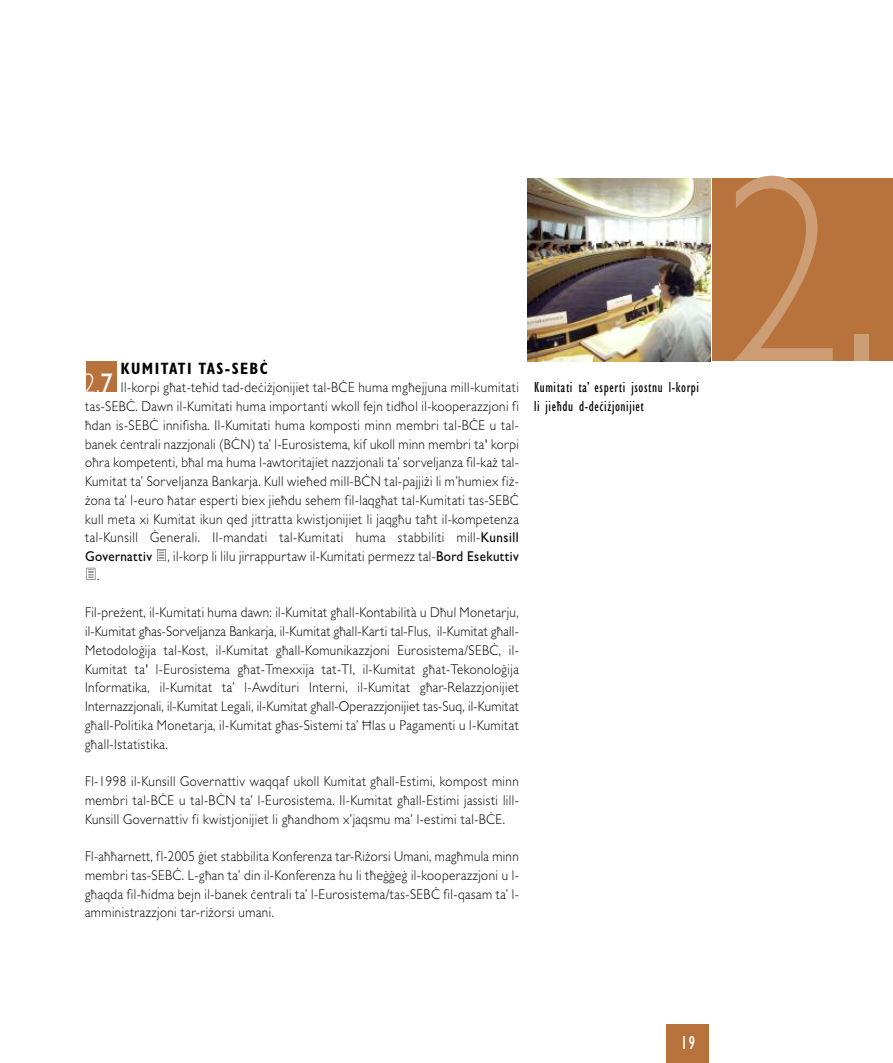
<style>
.page{position:relative;width:893px;height:1063px;background:#fff}
.page>*{position:absolute;margin:0;border:0;box-sizing:border-box;transform-origin:0 0}
.t1{font:300 267.75px "Gill Sans";color:#cd9d76;scale:.85 1}
.t2{font:300 28.5px "Gill Sans";color:#fff;scale:.85 1}
.t3{font:condensed 19.5px "Gill Sans MT Pro";color:#fff;scale:.95 1}
.t4{font:700 condensed 16.5px "Gill Sans MT Pro";letter-spacing:.09em;color:#000;scale:.95 1}
.t5{font:condensed 15px/18.8px "Gill Sans MT Pro";letter-spacing:.045em;color:#000;scale:.95 1}
.t6{font:300 14.25px/18.8px "Gill Sans MT Pro";letter-spacing:.035em;color:#000;text-align:justify;scale:.92 1}
.s1{font-weight:500}
.s2{font-weight:400}
</style>
<div class="page">
<svg style="left:87px;top:568px;width:8px;height:12px"></svg>
<svg style="left:157px;top:549px;width:9px;height:12px"></svg>
<div style="left:666px;top:1025px;width:43px;height:38px;background:#b8723c"></div>
<div style="left:86px;top:361px;width:31px;height:31px;background:#b8723c"></div>
<img style="left:527px;top:178px;width:183px;height:183px">
<div style="left:712px;top:178px;width:181px;height:183px;background:#b8723c"></div>
<p class="t4" style="left:121px;top:362px;width:156px">KUMITATI TAS-SEBĊ</p>
<p class="t6" style="left:121px;top:379px;width:434px">Il-korpi għat-teħid tad-deċiżjonijiet tal-BĊE huma mgħejjuna mill-kumitati</p>
<p class="t6" style="left:85px;top:398px;width:473px">tas-SEBĊ. Dawn il-Kumitati huma importanti wkoll fejn tidħol il-kooperazzjoni fi</p>
<p class="t6" style="left:85px;top:417px;width:473px">ħdan is-SEBĊ innifisha. Il-Kumitati huma komposti minn membri tal-BĊE u tal-</p>
<p class="t6" style="left:85px;top:436px;width:473px">banek ċentrali nazzjonali (BĊN) ta’ l-Eurosistema, kif ukoll minn membri ta' korpi</p>
<p class="t6" style="left:85px;top:454px;width:473px">oħra kompetenti, bħal ma huma l-awtoritajiet nazzjonali ta’ sorveljanza fil-każ tal-</p>
<p class="t6" style="left:85px;top:473px;width:473px">Kumitat ta’ Sorveljanza Bankarja. Kull wieħed mill-BĊN tal-pajjiżi li m’humiex fiż-</p>
<p class="t6" style="left:85px;top:492px;width:473px">żona ta’ l-euro ħatar esperti biex jieħdu sehem fil-laqgħat tal-Kumitati tas-SEBĊ</p>
<p class="t6" style="left:85px;top:511px;width:473px">kull meta xi Kumitat ikun qed jittratta kwistjonijiet li jaqgħu taħt il-kompetenza</p>
<p class="t6" style="left:85px;top:529px;width:473px">tal-Kunsill Ġenerali. Il-mandati tal-Kumitati huma stabbiliti mill-<span class="s1">Kunsill</span></p>
<p class="t6" style="left:85px;top:548px;width:473px"><span class="s1">Governattiv</span> , il-korp li lilu jirrappurtaw il-Kumitati permezz tal-<span class="s1">Bord Esekuttiv</span></p>
<p class="t6" style="left:97px;top:567px;width:4px">.</p>
<p class="t6" style="left:85px;top:604px;width:473px">Fil-preżent, il-Kumitati huma dawn: il-Kumitat għall-Kontabilità u Dħul Monetarju, il-Kumitat għas-Sorveljanza Bankarja, il-Kumitat għall-Karti tal-Flus, il-Kumitat għall-Metodoloġija tal-Kost, il-Kumitat għall-Komunikazzjoni Eurosistema/SEBĊ, il-Kumitat ta' l-Eurosistema għat-Tmexxija tat-TI, il-Kumitat għat-Tekonoloġija Informatika, il-Kumitat ta’ l-Awdituri Interni, il-Kumitat għar-Relazzjonijiet Internazzjonali, il-Kumitat Legali, il-Kumitat għall-Operazzjonijiet tas-Suq, il-Kumitat għall-Politika Monetarja, il-Kumitat għas-Sistemi ta’ Ħlas u Pagamenti u l-Kumitat għall-Istatistika.</p>
<p class="t6" style="left:85px;top:773px;width:473px">Fl-1998 il-Kunsill Governattiv waqqaf ukoll Kumitat għall-Estimi, kompost minn membri tal-BĊE u tal-BĊN ta’ l-Eurosistema. Il-Kumitat għall-Estimi jassisti lill-Kunsill Governattiv fi kwistjonijiet li għandhom x’jaqsmu ma’ l-estimi tal-BĊE.</p>
<p class="t6" style="left:85px;top:848px;width:473px">Fl-aħħarnett, fl-2005 ġiet stabbilita Konferenza tar-Riżorsi Umani, magħmula minn membri tas-SEBĊ. L-għan ta’ din il-Konferenza hu li tħeġġeġ il-kooperazzjoni u l&shy;għaqda fil-ħidma bejn il-banek ċentrali ta’ l-Eurosistema/tas-SEBĊ fil-qasam ta’ l&shy;amministrazzjoni tar-riżorsi umani.</p>
<h2 class="t2" style="left:84px;top:367px;width:36px">2.<span class="s2">7</span></h2>
<p class="t5" style="left:534px;top:379px;width:175px">Kumitati ta’ esperti jsostnu l-korpi li jieħdu d-deċiżjonijiet</p>
<h1 class="t1" style="left:726px;top:112px;width:185px">2.</h1>
<h3 class="t3" style="left:681px;top:1035px;width:17px">19</h3>
</div>
